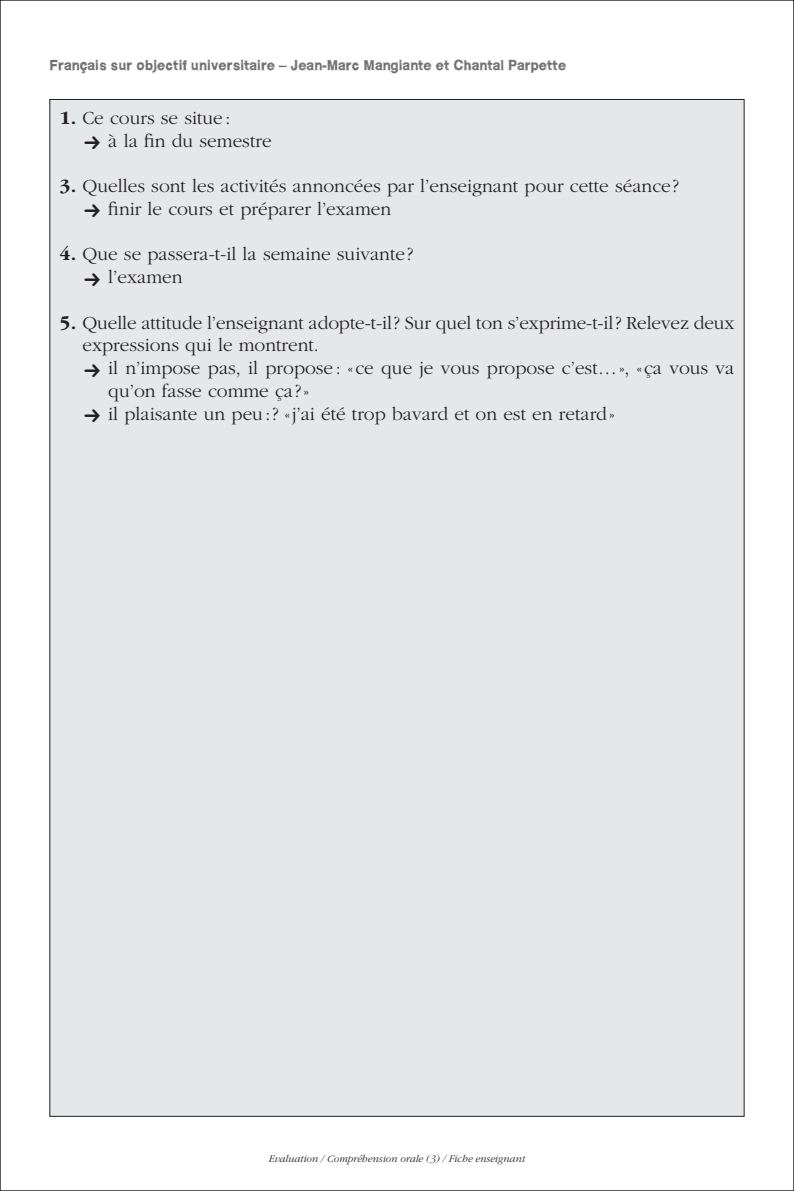
<style>
.page{position:relative;width:794px;height:1191px;background:#fff}
.page>*{position:absolute;margin:0;border:0;box-sizing:border-box;transform-origin:0 0}
.t1{font:300 19.25px/22.8px "Garamond";color:#231f20}
.t2{font:700 14px "WCROUGHTRAD Bta";color:#6c6d70}
.t3{font:italic 300 10.5px "Garamond";color:#231f20}
.s1{font-family:"Garamond IT Cby BT";font-weight:700}
</style>
<div class="page">
<div style="left:50px;top:99px;width:694px;height:1017px;background:#e6e7e9"></div>
<p class="t2" style="left:50px;top:57px;width:518px">Français sur objectif universitaire – Jean-Marc Mangiante et Chantal Parpette</p>
<p class="t1" style="left:108px;top:107px;width:165px;text-indent:-49px"><span class="s1">1.</span> Ce cours se situe :<br>à la fin du semestre</p>
<p class="t1" style="left:108px;top:175px;width:572px;text-indent:-49px"><span class="s1">3.</span> Quelles sont les activités annoncées par l’enseignant pour cette séance ? finir le cours et préparer l’examen</p>
<p class="t1" style="left:108px;top:243px;width:306px;text-indent:-49px"><span class="s1">4.</span> Que se passera-t-il la semaine suivante? l’examen</p>
<p class="t1" style="left:82px;top:312px;width:653px;text-indent:-23px"><span class="s1">5.</span> Quelle attitude l’enseignant adopte-t-il? Sur quel ton s’exprime-t-il? Relevez deux expressions qui le montrent.</p>
<p class="t1" style="left:108px;top:357px;width:627px">il n’impose pas, il propose : « ce que je vous propose c’est…», « ça vous va qu’on fasse comme ça ?»<br>il plaisante un peu:? «j’ai été trop bavard et on est en retard»</p>
<p class="t3" style="left:269px;top:1152px;width:257px">Evaluation / Compréhension orale (3) / Fiche enseignant</p>
</div>
